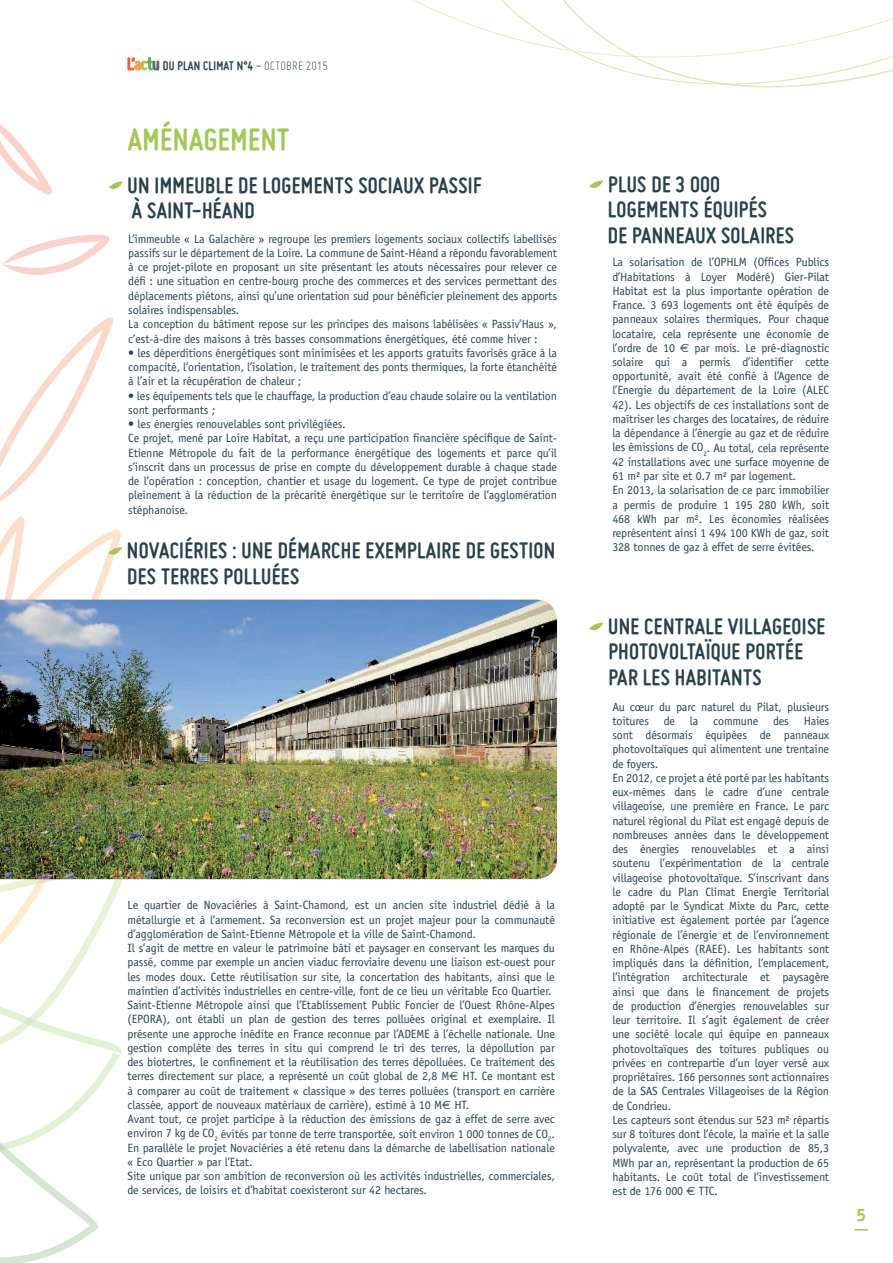
<style>
.page{position:relative;width:893px;height:1263px;background:#fff}
.page>*{position:absolute;margin:0;border:0;box-sizing:border-box;transform-origin:0 0}
.t1{font:700 33px "Miso";letter-spacing:.015em;color:#a4c656}
.t2{font:700 24px/25.5px "Miso";letter-spacing:.015em;color:#29414d}
.t3{font:700 18px "Officina Sans";color:#9dcc45}
.t4{font:700 13.5px "Miso";letter-spacing:.015em;color:#29414d}
.t5{font:12px/14.2px "Officina Sans";letter-spacing:-.01em;color:#29414d}
.s1{font-weight:400}
.s2{font-weight:300}
.s3{font-family:"Euro Sans"}
</style>
<div class="page">
<svg style="left:0;top:317px;width:114px;height:184px"></svg>
<svg style="left:2px;top:235px;width:107px;height:40px"></svg>
<svg style="left:0;top:124px;width:52px;height:71px"></svg>
<svg style="left:412px;top:0;width:481px;height:88px"></svg>
<svg style="left:128px;top:57px;width:31px;height:13px"></svg>
<svg style="left:854px;top:1229px;width:14px;height:1px"></svg>
<svg style="left:589px;top:180px;width:14px;height:8px"></svg>
<svg style="left:0;top:516px;width:143px;height:747px"></svg>
<svg style="left:589px;top:623px;width:14px;height:7px"></svg>
<svg style="left:109px;top:181px;width:14px;height:8px"></svg>
<img style="left:0;top:600px;width:557px;height:279px">
<p class="t4" style="left:163px;top:58px;width:167px">DU PLAN CLIMAT N°4 <span class="s1">-</span> <span class="s2">OCTOBRE 2015</span></p>
<h1 class="t1" style="left:128px;top:121px;width:163px">AMÉNAGEMENT</h1>
<h2 class="t2" style="left:128px;top:172px;width:354px">UN IMMEUBLE DE LOGEMENTS SOCIAUX PASSIF<br>À SAINT-HÉAND</h2>
<p class="t5" style="left:128px;top:231px;width:430px">L’immeuble « La Galachère » regroupe les premiers logements sociaux collectifs labellisés passifs sur le département de la Loire. La commune de Saint-Héand a répondu favorablement à ce projet-pilote en proposant un site présentant les atouts nécessaires pour relever ce défi : une situation en centre-bourg proche des commerces et des services permettant des déplacements piétons, ainsi qu’une orientation sud pour bénéficier pleinement des apports solaires indispensables.<br>La conception du bâtiment repose sur les principes des maisons labélisées « Passiv’Haus », c’est-à-dire des maisons à très basses consommations énergétiques, été comme hiver :</p>
<p class="t5" style="left:128px;top:346px;width:430px;text-align:justify">• les déperditions énergétiques sont minimisées et les apports gratuits favorisés grâce à la compacité, l’orientation, l’isolation, le traitement des ponts thermiques, la forte étanchéité à l’air et la récupération de chaleur ;</p>
<p class="t5" style="left:128px;top:388px;width:430px">• les équipements tels que le chauffage, la production d’eau chaude solaire ou la ventilation sont performants ;</p>
<p class="t5" style="left:128px;top:417px;width:430px">• les énergies renouvelables sont privilégiées.<br>Ce projet, mené par Loire Habitat, a reçu une participation financière spécifique de Saint-Etienne Métropole du fait de la performance énergétique des logements et parce qu’il s’inscrit dans un processus de prise en compte du développement durable à chaque stade de l’opération : conception, chantier et usage du logement. Ce type de projet contribue pleinement à la réduction de la précarité énergétique sur le territoire de l’agglomération stéphanoise.</p>
<h2 class="t2" style="left:127px;top:538px;width:430px">NOVACIÉRIES : UNE DÉMARCHE EXEMPLAIRE DE GESTION<br>DES TERRES POLLUÉES</h2>
<p class="t5" style="left:128px;top:898px;width:429px">Le quartier de Novaciéries à Saint-Chamond, est un ancien site industriel dédié à la métallurgie et à l’armement. Sa reconversion est un projet majeur pour la communauté d’agglomération de Saint-Etienne Métropole et la ville de Saint-Chamond.<br>Il s’agit de mettre en valeur le patrimoine bâti et paysager en conservant les marques du passé, comme par exemple un ancien viaduc ferroviaire devenu une liaison est-ouest pour les modes doux. Cette réutilisation sur site, la concertation des habitants, ainsi que le maintien d’activités industrielles en centre-ville, font de ce lieu un véritable Eco Quartier.<br>Saint-Etienne Métropole ainsi que l’Etablissement Public Foncier de l’Ouest Rhône-Alpes (EPORA), ont établi un plan de gestion des terres polluées original et exemplaire. Il présente une approche inédite en France reconnue par l’ADEME à l’échelle nationale. Une gestion complète des terres in situ qui comprend le tri des terres, la dépollution par des biotertres, le confinement et la réutilisation des terres dépolluées. Ce traitement des terres directement sur place, a représenté un coût global de 2,8 M<span class="s3">E</span> HT. Ce montant est à comparer au coût de traitement « classique » des terres polluées (transport en carrière classée, apport de nouveaux matériaux de carrière), estimé à 10 M<span class="s3">E</span> HT.<br>Avant tout, ce projet participe à la réduction des émissions de gaz à effet de serre avec environ 7 kg de CO<sub>2</sub> évités par tonne de terre transportée, soit environ 1 000 tonnes de CO<sub>2</sub>.<br>En parallèle le projet Novaciéries a été retenu dans la démarche de labellisation nationale « Eco Quartier » par l’Etat.<br>Site unique par son ambition de reconversion où les activités industrielles, commerciales, de services, de loisirs et d’habitat coexisteront sur 42 hectares.</p>
<h2 class="t2" style="left:608px;top:171px;width:188px">PLUS DE 3 000<br>LOGEMENTS ÉQUIPÉS<br>DE PANNEAUX SOLAIRES</h2>
<p class="t5" style="left:612px;top:255px;width:218px">La solarisation de l’OPHLM (Offices Publics d’Habitations à Loyer Modéré) Gier-Pilat Habitat est la plus importante opération de France. 3 693 logements ont été équipés de panneaux solaires thermiques. Pour chaque locataire, cela représente une économie de l’ordre de 10 <span class="s3">E</span> par mois. Le pré-diagnostic solaire qui a permis d’identifier cette opportunité, avait été confié à l’Agence de l’Energie du département de la Loire (ALEC 42). Les objectifs de ces installations sont de maîtriser les charges des locataires, de réduire la dépendance à l’énergie au gaz et de réduire les émissions de CO<sub>2</sub>. Au total, cela représente 42 installations avec une surface moyenne de 61 m² par site et 0.7 m² par logement.<br>En 2013, la solarisation de ce parc immobilier a permis de produire 1 195 280 kWh, soit 468 kWh par m². Les économies réalisées représentent ainsi 1 494 100 KWh de gaz, soit 328 tonnes de gaz à effet de serre évitées.</p>
<h2 class="t2" style="left:608px;top:613px;width:219px">U NE CENTRALE VILLAGEOISE<br>PHOTOVOLTAÏQUE PORTÉE<br>PAR LES HABITANTS</h2>
<p class="t5" style="left:612px;top:699px;width:218px">Au cœur du parc naturel du Pilat, plusieurs toitures de la commune des Haies sont désormais équipées de panneaux photovoltaïques qui alimentent une trentaine de foyers.<br>En 2012, ce projet a été porté par les habitants eux-mêmes dans le cadre d’une centrale villageoise, une première en France. Le parc naturel régional du Pilat est engagé depuis de nombreuses années dans le développement des énergies renouvelables et a ainsi soutenu l’expérimentation de la centrale villageoise photovoltaïque. S’inscrivant dans le cadre du Plan Climat Energie Territorial adopté par le Syndicat Mixte du Parc, cette initiative est également portée par l’agence régionale de l’énergie et de l’environnement en Rhône-Alpes (RAEE). Les habitants sont impliqués dans la définition, l’emplacement, l’intégration architecturale et paysagère ainsi que dans le financement de projets de production d’énergies renouvelables sur leur territoire. Il s’agit également de créer une société locale qui équipe en panneaux photovoltaïques des toitures publiques ou privées en contrepartie d’un loyer versé aux propriétaires. 166 personnes sont actionnaires de la SAS Centrales Villageoises de la Région de Condrieu.<br>Les capteurs sont étendus sur 523 m² répartis sur 8 toitures dont l’école, la mairie et la salle polyvalente, avec une production de 85,3<br>MWh par an, représentant la production de 65 habitants. Le coût total de l’investissement est de 176 000 <span class="s3">E</span> TTC.</p>
<h3 class="t3" style="left:856px;top:1204px;width:12px">5</h3>
</div>
